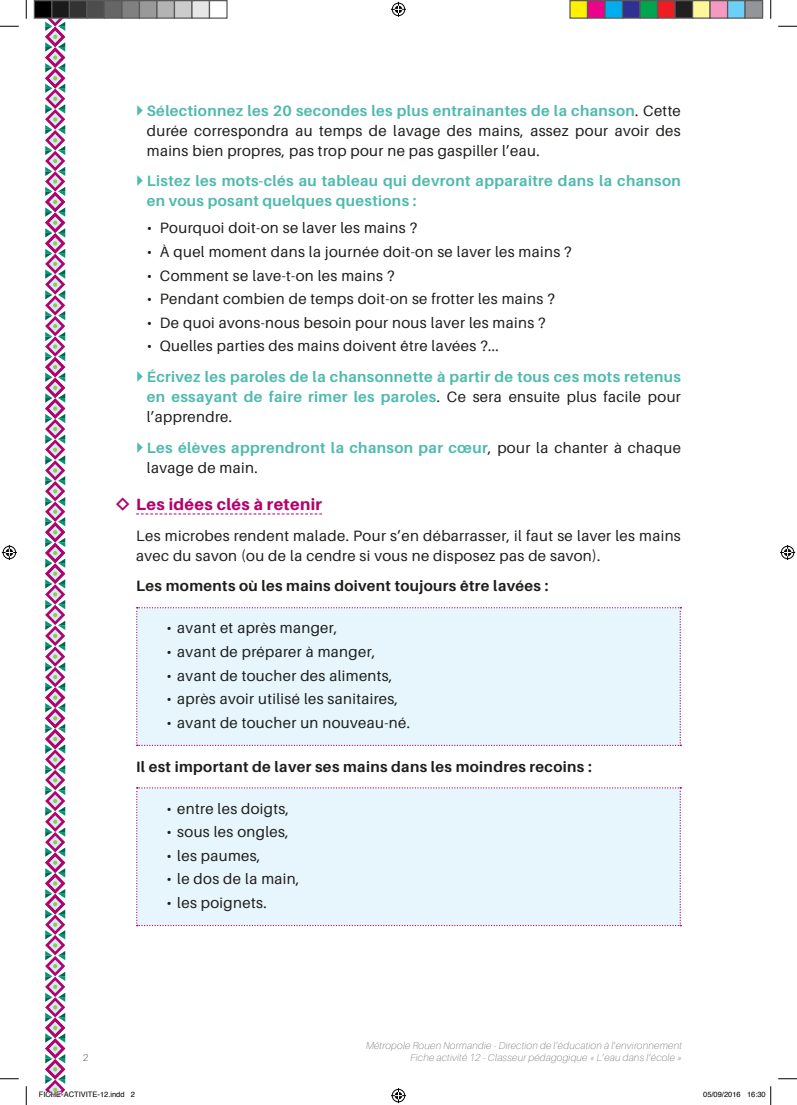
<style>
.page{position:relative;width:797px;height:1105px;background:#fff}
.page>*{position:absolute;margin:0;border:0;box-sizing:border-box;transform-origin:0 0}
.t1{font:800 16.25px "Aileron";letter-spacing:.025em;color:#b1036b}
.t2{font:15px/20px "Aileron";letter-spacing:.025em;color:#1d1d1b}
.t3{font:700 15px/20px "Aileron";letter-spacing:.025em;color:#4fbaae}
.t4{font:700 15px "Aileron";letter-spacing:.025em;color:#1d1d1b}
.t5{font:italic 100 10px "Aileron";letter-spacing:.025em;color:#70706f}
.t6{font:300 10px "Aileron";color:#70706f}
.t7{font:7.5px "Helvetica";color:#000}
.s1{font-family:"Fn T Basic Shapes 1";color:#4fbaae}
.s2{font-weight:700;color:#4fbaae}
.s3{font-family:"Fn T Basic Shapes 1";font-weight:400}
.s4{font-weight:400;color:#1d1d1b}
</style>
<div class="page">
<svg style="left:136px;top:513px;width:186px;height:1px"></svg>
<div style="left:136px;top:607px;width:545px;height:139px;background:#e7f5fd"></div>
<div style="left:136px;top:787px;width:545px;height:139px;background:#e7f5fd"></div>
<svg style="left:0;top:25px;width:19px;height:2px"></svg>
<svg style="left:778px;top:25px;width:19px;height:2px"></svg>
<svg style="left:0;top:1078px;width:19px;height:1px"></svg>
<svg style="left:778px;top:1078px;width:19px;height:1px"></svg>
<svg style="left:25px;top:0;width:2px;height:19px"></svg>
<svg style="left:25px;top:1086px;width:2px;height:19px"></svg>
<svg style="left:770px;top:0;width:1px;height:19px"></svg>
<svg style="left:391px;top:2px;width:15px;height:15px"></svg>
<svg style="left:391px;top:1088px;width:15px;height:15px"></svg>
<svg style="left:2px;top:545px;width:15px;height:15px"></svg>
<svg style="left:780px;top:545px;width:15px;height:15px"></svg>
<div style="left:34px;top:1px;width:18px;height:17px;background:#000"></div>
<div style="left:34px;top:0;width:18px;height:19px;border:1px solid #595959"></div>
<div style="left:52px;top:1px;width:17px;height:17px;background:#1a1a1a"></div>
<div style="left:51px;top:0;width:19px;height:19px;border:1px solid #595959"></div>
<div style="left:69px;top:1px;width:18px;height:17px;background:#333"></div>
<div style="left:69px;top:0;width:19px;height:19px;border:1px solid #595959"></div>
<div style="left:87px;top:1px;width:17px;height:17px;background:#4d4d4d"></div>
<div style="left:86px;top:0;width:19px;height:19px;border:1px solid #595959"></div>
<div style="left:104px;top:1px;width:18px;height:17px;background:#666"></div>
<div style="left:104px;top:0;width:18px;height:19px;border:1px solid #595959"></div>
<div style="left:122px;top:1px;width:17px;height:17px;background:#808080"></div>
<div style="left:121px;top:0;width:19px;height:19px;border:1px solid #595959"></div>
<div style="left:139px;top:1px;width:18px;height:17px;background:#999"></div>
<div style="left:139px;top:0;width:19px;height:19px;border:1px solid #595959"></div>
<div style="left:157px;top:1px;width:17px;height:17px;background:#b3b3b3"></div>
<div style="left:156px;top:0;width:19px;height:19px;border:1px solid #595959"></div>
<div style="left:174px;top:1px;width:18px;height:17px;background:#ccc"></div>
<div style="left:174px;top:0;width:18px;height:19px;border:1px solid #595959"></div>
<div style="left:192px;top:1px;width:17px;height:17px;background:#e6e6e6"></div>
<div style="left:191px;top:0;width:19px;height:19px;border:1px solid #595959"></div>
<div style="left:209px;top:0;width:19px;height:19px;border:1px solid #595959"></div>
<div style="left:570px;top:1px;width:17px;height:17px;background:#fff101"></div>
<div style="left:569px;top:0;width:19px;height:19px;border:1px solid #595959"></div>
<div style="left:587px;top:1px;width:18px;height:17px;background:#ed028c"></div>
<div style="left:587px;top:0;width:18px;height:19px;border:1px solid #595959"></div>
<div style="left:605px;top:1px;width:17px;height:17px;background:#00aeef"></div>
<div style="left:604px;top:0;width:19px;height:19px;border:1px solid #595959"></div>
<div style="left:622px;top:1px;width:18px;height:17px;background:#2e3092"></div>
<div style="left:622px;top:0;width:18px;height:19px;border:1px solid #595959"></div>
<div style="left:640px;top:1px;width:17px;height:17px;background:#00a54f"></div>
<div style="left:639px;top:0;width:19px;height:19px;border:1px solid #595959"></div>
<div style="left:657px;top:1px;width:18px;height:17px;background:#ee1d23"></div>
<div style="left:657px;top:0;width:18px;height:19px;border:1px solid #595959"></div>
<div style="left:675px;top:1px;width:17px;height:17px;background:#231f20"></div>
<div style="left:674px;top:0;width:19px;height:19px;border:1px solid #595959"></div>
<div style="left:692px;top:1px;width:18px;height:17px;background:#fff79a"></div>
<div style="left:692px;top:0;width:18px;height:19px;border:1px solid #595959"></div>
<div style="left:710px;top:1px;width:17px;height:17px;background:#f499c2"></div>
<div style="left:709px;top:0;width:19px;height:19px;border:1px solid #595959"></div>
<div style="left:727px;top:1px;width:18px;height:17px;background:#6bcff6"></div>
<div style="left:727px;top:0;width:18px;height:19px;border:1px solid #595959"></div>
<div style="left:745px;top:1px;width:17px;height:17px;background:#939598"></div>
<div style="left:744px;top:0;width:19px;height:19px;border:1px solid #595959"></div>
<svg style="left:39px;top:9px;width:86px;height:1088px"></svg>
<svg style="left:770px;top:1086px;width:1px;height:19px"></svg>
<p class="t2" style="left:147px;top:101px;width:535px;text-align:justify;text-indent:-11px"><span class="s1">Z</span> <span class="s2">Sélectionnez les 20 secondes les plus entraînantes de la chanson</span>. Cette durée correspondra au temps de lavage des mains, assez pour avoir des mains bien propres, pas trop pour ne pas gaspiller l’eau.</p>
<p class="t3" style="left:147px;top:171px;width:535px;text-indent:-11px"><span class="s3">Z</span> Listez les mots-clés au tableau qui devront apparaître dans la chanson en vous posant quelques questions :</p>
<p class="t2" style="left:147px;top:218px;width:272px">• Pourquoi doit-on se laver les mains ?</p>
<p class="t2" style="left:147px;top:242px;width:426px">• À quel moment dans la journée doit-on se laver les mains ?</p>
<p class="t2" style="left:147px;top:266px;width:249px">• Comment se lave-t-on les mains ?</p>
<p class="t2" style="left:147px;top:289px;width:409px">• Pendant combien de temps doit-on se frotter les mains ?</p>
<p class="t2" style="left:147px;top:313px;width:400px">• De quoi avons-nous besoin pour nous laver les mains ?</p>
<p class="t3" style="left:136px;top:331px;width:546px;line-height:30.6px;text-indent:11px"><span class="s4">• Quelles parties des mains doivent être lavées ?...<br></span><span class="s3">Z</span> Écrivez les paroles de la chansonnette à partir de tous ces mots retenus</p>
<p class="t2" style="left:147px;top:387px;width:535px"><span class="s2">en essayant de faire rimer les paroles</span>. Ce sera ensuite plus facile pour l’apprendre.</p>
<p class="t3" style="left:147px;top:437px;width:535px;text-indent:-11px"><span class="s3">Z</span> Les élèves apprendront la chanson par cœur<span class="s4">, pour la chanter à chaque lavage de main.</span></p>
<p class="t1" style="left:115px;top:495px;width:209px"><span class="s3">,</span> Les idées clés à retenir</p>
<p class="t2" style="left:136px;top:526px;width:546px">Les microbes rendent malade. Pour s’en débarrasser, il faut se laver les mains avec du savon (ou de la cendre si vous ne disposez pas de savon).</p>
<p class="t4" style="left:136px;top:578px;width:413px">Les moments où les mains doivent toujours être lavées :</p>
<p class="t2" style="left:167px;top:618px;width:172px">• avant et après manger,</p>
<p class="t2" style="left:167px;top:642px;width:210px">• avant de préparer à manger,</p>
<p class="t2" style="left:167px;top:665px;width:227px">• avant de toucher des aliments,</p>
<p class="t2" style="left:167px;top:689px;width:233px">• après avoir utilisé les sanitaires,</p>
<p class="t2" style="left:167px;top:713px;width:245px">• avant de toucher un nouveau-né.</p>
<p class="t4" style="left:136px;top:758px;width:457px">Il est important de laver ses mains dans les moindres recoins :</p>
<p class="t2" style="left:167px;top:798px;width:124px">• entre les doigts,</p>
<p class="t2" style="left:167px;top:822px;width:124px">• sous les ongles,</p>
<p class="t2" style="left:167px;top:846px;width:95px">• les paumes,</p>
<p class="t2" style="left:167px;top:869px;width:134px">• le dos de la main,</p>
<p class="t2" style="left:167px;top:893px;width:102px">• les poignets.</p>
<p class="t5" style="left:366px;top:1040px;width:317px">Métropole Rouen Normandie - Direction de l’éducation à l’environnement</p>
<p class="t6" style="left:83px;top:1052px;width:7px">2</p>
<p class="t5" style="left:410px;top:1052px;width:273px">Fiche activité 12 - Classeur pédagogique « L’eau dans l’école »</p>
<p class="t7" style="left:39px;top:1089px;width:98px">FICHE-ACTIVITE-12.indd 2</p>
<p class="t7" style="left:703px;top:1089px;width:64px">05/09/2016 16:30</p>
</div>
